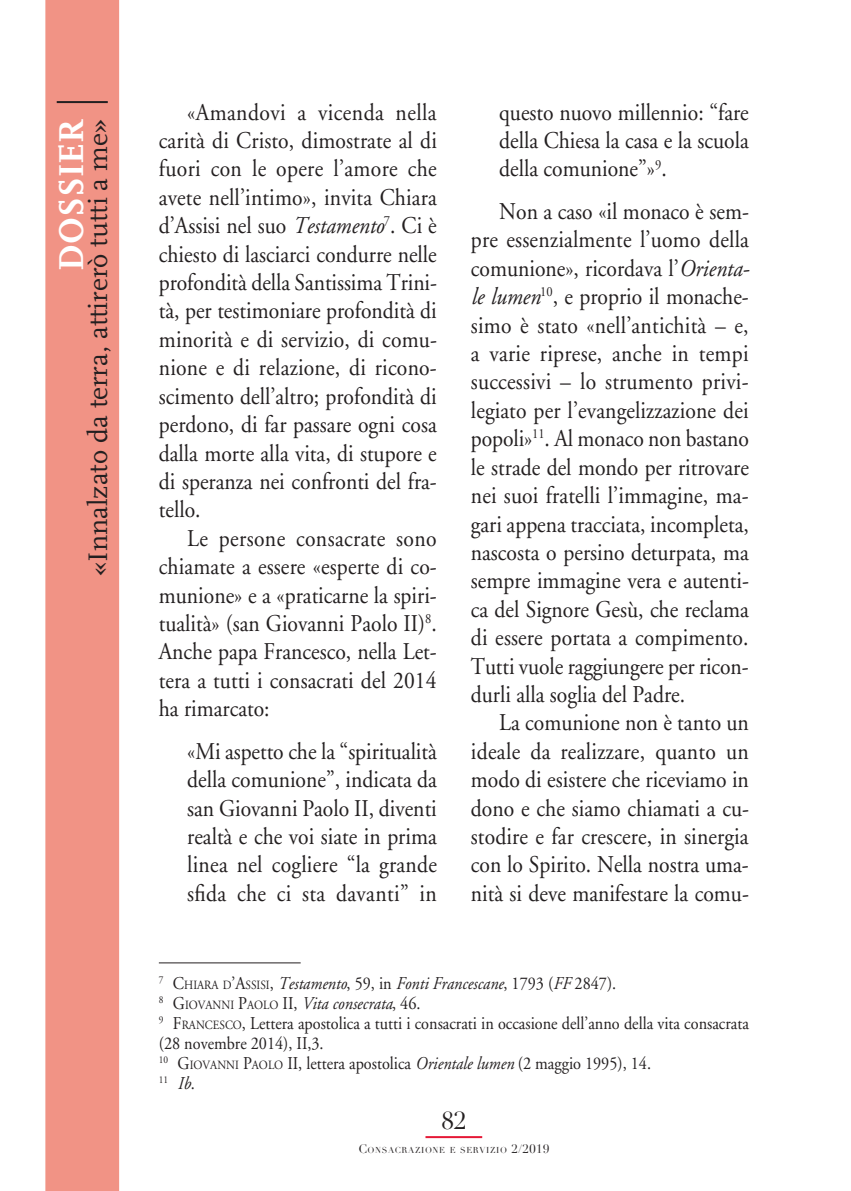
<style>
.page{position:relative;width:851px;height:1191px;background:#fff}
.page>*{position:absolute;margin:0;border:0;box-sizing:border-box;transform-origin:0 0}
.t1{font:700 36px "FF Scala";color:#fff}
.t2{font:28px "FF Scala";color:#231f20}
.t3{font:24px/28.4px "Adobe Garamond";color:#231f20;text-align:justify;scale:.9 1}
.t4{font:24px "Didot";color:#231f20}
.t5{font:18px/20px "Adobe Garamond";color:#231f20;scale:.9 1}
.t6{font:10.4px "Adobe Garamond";color:#231f20;scale:.9 1}
.t7{font:8.4px "Didot";letter-spacing:.07em;color:#231f20}
.s1{font-style:italic}
.s2{font-style:inherit}
.s3{font-size:12.6px}
.s4{font-style:italic;font-size:18px}
.s5{font-size:18px}
.s6{font-size:12px}
</style>
<div class="page">
<div style="left:45px;top:0;width:74px;height:1191px;background:#f19385"></div>
<hr style="left:425px;top:1136px;width:57px;height:2px;background:#e51836">
<hr style="left:57px;top:101px;width:51px;height:2px;background:#231f20">
<hr style="left:159px;top:962px;width:141px;height:1px;background:#231f20">
<h1 class="t1" style="left:51px;top:271px;width:153px;rotate:-90deg">DOSSIER</h1>
<p class="t2" style="left:83px;top:575px;width:458px;rotate:-90deg">«Innalzato da terra, attirerò tutti a me»</p>
<p class="t3" style="left:159px;top:98px;width:310px;text-indent:28px">«Amandovi a vicenda nella carità di Cristo, dimostrate al di fuori con le opere l’amore che avete nell’intimo», invita Chiara d’Assisi nel suo <span class="s1">Testamento</span><sup>7</sup>. Ci è chiesto di lasciarci condurre nelle profondità della Santissima Trini&shy;tà, per testimoniare profondità di minorità e di servizio, di comu&shy;nione e di relazione, di ricono&shy;scimento dell’altro; profondità di perdono, di far passare ogni cosa dalla morte alla vita, di stupore e di speranza nei confronti del fra&shy;tello.</p>
<p class="t3" style="left:159px;top:524px;width:310px;text-indent:28px">Le persone consacrate sono chiamate a essere «esperte di co&shy;munione» e a «praticarne la spiri&shy;tualità» (san Giovanni Paolo II)<sup>8</sup>.<br>Anche papa Francesco, nella Let&shy;tera a tutti i consacrati del 2014 ha rimarcato:</p>
<p class="t3" style="left:187px;top:737px;width:279px">«Mi aspetto che la “spiritualità della comunione”, indicata da san Giovanni Paolo II, diventi realtà e che voi siate in prima linea nel cogliere “la grande sfida che ci sta davanti” in</p>
<p class="t3" style="left:499px;top:98px;width:279px">questo nuovo millennio: “fare della Chiesa la casa e la scuola della comunione”»<sup>9</sup>.</p>
<p class="t3" style="left:471px;top:198px;width:311px;text-indent:28px">Non a caso «il monaco è sem&shy;pre essenzialmente l’uomo della comunione», ricordava l’<span class="s1">Orienta&shy;le lumen</span><sup>10</sup>, e proprio il monache&shy;simo è stato «nell’antichità – e, a varie riprese, anche in tempi successivi – lo strumento privi&shy;legiato per l’evangelizzazione dei popoli»<sup>11</sup>. Al monaco non bastano le strade del mondo per ritrovare nei suoi fratelli l’immagine, ma&shy;gari appena tracciata, incompleta, nascosta o persino deturpata, ma sempre immagine vera e autenti&shy;ca del Signore Gesù, che reclama di essere portata a compimento.<br>Tutti vuole raggiungere per ricon&shy;durli alla soglia del Padre.</p>
<p class="t3" style="left:471px;top:709px;width:310px;text-indent:28px">La comunione non è tanto un ideale da realizzare, quanto un modo di esistere che riceviamo in dono e che siamo chiamati a cu&shy;stodire e far crescere, in sinergia con lo Spirito. Nella nostra uma&shy;nità si deve manifestare la comu-</p>
<p class="t5" style="left:159px;top:973px;width:657px"><sup>7</sup> <span class="s2">C</span><span class="s3">HIARA D</span><span class="s2">’A</span><span class="s3">SSISI</span>, <span class="s1">Testamento</span>, 59, in <span class="s1">Fonti Francescane</span>, 1793 (<span class="s1">FF</span> 2847).<br><sup>8</sup> <span class="s2">G</span><span class="s3">IOVANNI</span> <span class="s2">P</span><span class="s3">AOLO</span> <span class="s2">II</span> , <span class="s1">Vita consecrata</span>, 46.<br><sup>9</sup> <span class="s2">F</span><span class="s3">RANCESCO</span>, Lettera apostolica a tutti i consacrati in occasione dell’anno della vita consacrata (28 novembre 2014), II,3.<br><sup>10</sup> <span class="s2">G</span><span class="s3">IOVANNI</span> <span class="s2">P</span><span class="s3">AOLO</span> <span class="s2">II</span> , lettera apostolica <span class="s1">Orientale lumen</span> (2 maggio 1995), 14.</p>
<p class="t6" style="left:159px;top:1074px;width:41px">11 <span class="s4">Ib</span><span class="s5">.</span></p>
<p class="t4" style="left:441px;top:1105px;width:26px">82</p>
<p class="t7" style="left:358px;top:1144px;width:192px"><span class="s6">C</span>ONSACRAZIONE E SERVIZIO <span class="s6">2/2019</span></p>
</div>
